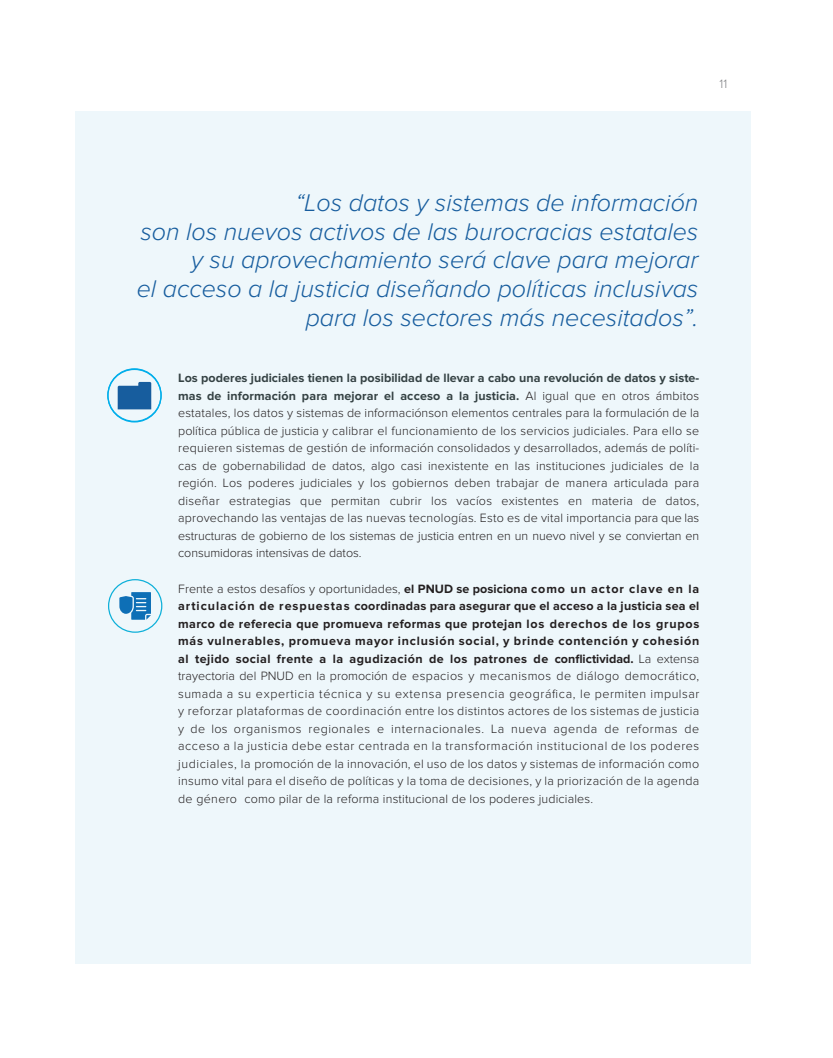
<style>
.page{position:relative;width:833px;height:1058px;background:#fff}
.page>*{position:absolute;margin:0;border:0;box-sizing:border-box;transform-origin:0 0}
.t1{font:italic 300 25px/28.8px "Proxima Nova";color:#175d9e;text-align:right}
.t2{font:300 12.5px/17.5px "Proxima Nova";letter-spacing:.005em;color:#231f20;text-align:justify}
.t3{font:300 12.5px "Proxima Nova";color:#808285}
.s1{font-weight:700;color:#344143}
.s2{font-weight:700}
</style>
<div class="page">
<div style="left:75px;top:111px;width:675px;height:852px;background:#eef7fb"></div>
<div style="left:108px;top:579px;width:54px;height:53px;border:1px solid #0eb0d9;border-radius:50%"></div>
<svg style="left:119px;top:592px;width:32px;height:27px"></svg>
<div style="left:107px;top:369px;width:55px;height:53px;border:1px solid #00aeea;border-radius:50%"></div>
<svg style="left:118px;top:382px;width:33px;height:27px"></svg>
<p class="t3" style="left:719px;top:78px;width:9px">11</p>
<h1 class="t1" style="left:137px;top:189px;width:563px">“Los datos y sistemas de información<br>son los nuevos activos de las burocracias estatales y su aprovechamiento será clave para mejorar<br>el acceso a la justicia diseñando políticas inclusivas para los sectores más necesitados”.</h1>
<p class="t2" style="left:178px;top:370px;width:522px"><span class="s1">Los poderes judiciales tienen la posibilidad de llevar a cabo una revolución de datos y siste&shy;mas de información para mejorar el acceso a la justicia.</span> Al igual que en otros ámbitos estatales, los datos y sistemas de informaciónson elementos centrales para la formulación de la política pública de justicia y calibrar el funcionamiento de los servicios judiciales. Para ello se requieren sistemas de gestión de información consolidados y desarrollados, además de políti&shy;cas de gobernabilidad de datos, algo casi inexistente en las instituciones judiciales de la región. Los poderes judiciales y los gobiernos deben trabajar de manera articulada para diseñar estrategias que permitan cubrir los vacíos existentes en materia de datos, aprovechando las ventajas de las nuevas tecnologías. Esto es de vital importancia para que las estructuras de gobierno de los sistemas de justicia entren en un nuevo nivel y se conviertan en consumidoras intensivas de datos.</p>
<p class="t2" style="left:178px;top:580px;width:522px">Frente a estos desafíos y oportunidades, <span class="s2">el PNUD se posiciona como un actor clave en la articulación de respuestas coordinadas para asegurar que el acceso a la justicia sea el marco de referecia que promueva reformas que protejan los derechos de los grupos más vulnerables, promueva mayor inclusión social, y brinde contención y cohesión al tejido social frente a la agudización de los patrones de conflictividad.</span> La extensa trayectoria del PNUD en la promoción de espacios y mecanismos de diálogo democrático, sumada a su experticia técnica y su extensa presencia geográfica, le permiten impulsar y reforzar plataformas de coordinación entre los distintos actores de los sistemas de justicia y de los organismos regionales e internacionales. La nueva agenda de reformas de acceso a la justicia debe estar centrada en la transformación institucional de los poderes judiciales, la promoción de la innovación, el uso de los datos y sistemas de información como insumo vital para el diseño de políticas y la toma de decisiones, y la priorización de la agenda de género como pilar de la reforma institucional de los poderes judiciales.</p>
</div>
